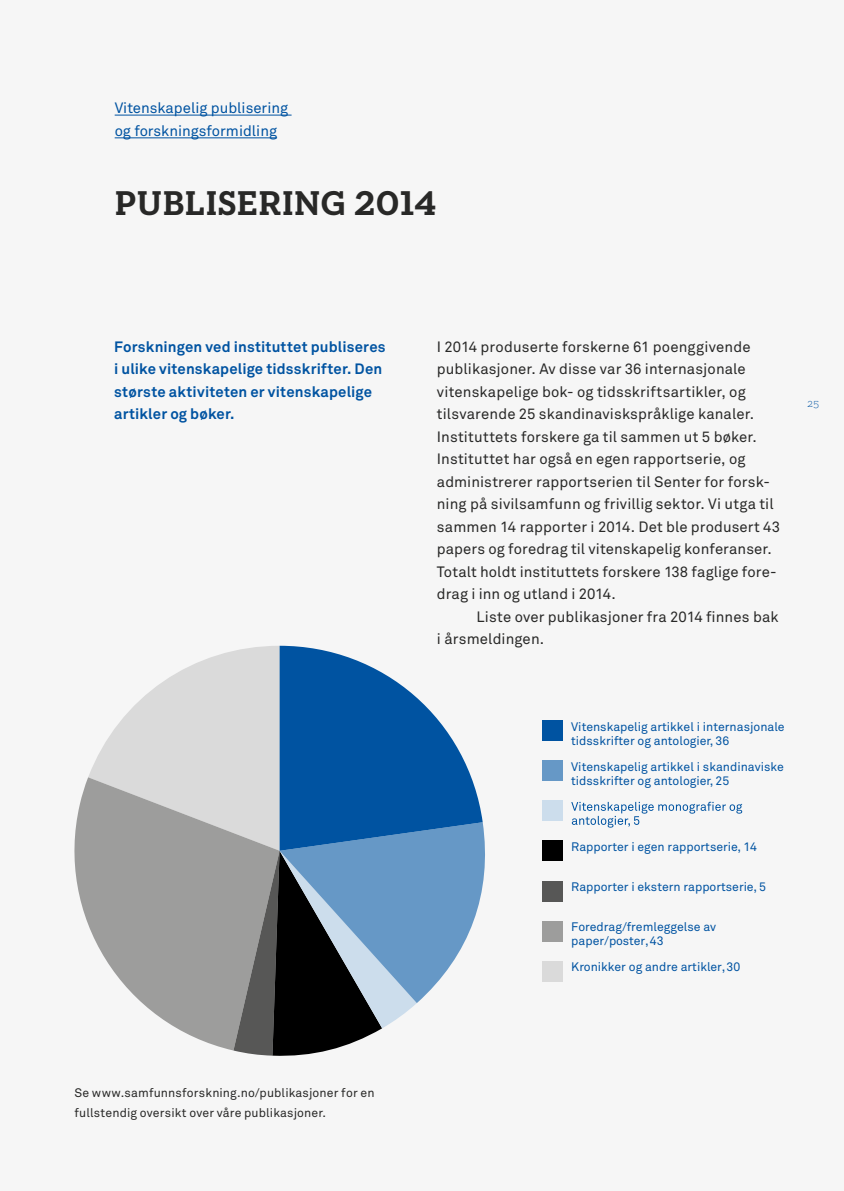
<style>
.page{position:relative;width:844px;height:1191px;background:#fff}
.page>*{position:absolute;margin:0;border:0;box-sizing:border-box;transform-origin:0 0}
.t1{font:700 35px "Neutraface Slab Text";letter-spacing:.01em;color:#282827}
.t2{font:14.88px/22.4px "Akkurat Pro";letter-spacing:.01em;color:#282827}
.t3{font:700 14.88px/22.4px "Akkurat Pro";letter-spacing:.01em;color:#0053a1}
.t4{font:14.88px/22.8px "Akkurat Pro";color:#0053a1}
.t5{font:12.25px/14px "Akkurat Pro";color:#0053a1}
.t6{font:12.25px/19.8px "Akkurat Pro";letter-spacing:.01em;color:#282827}
.t7{font:300 12.25px "Neutraface Slab Text";color:#0053a1}
</style>
<div class="page">
<div style="left:0;top:0;width:843px;height:1191px;background:#f6f6f6"></div>
<hr style="left:115px;top:115px;width:176px;height:1px;background:#0053a1">
<hr style="left:115px;top:137px;width:162px;height:1px;background:#0053a1">
<div style="left:541px;top:720px;width:21px;height:20px;background:#0053a1"></div>
<div style="left:541px;top:760px;width:21px;height:20px;background:#6698c6"></div>
<div style="left:541px;top:800px;width:21px;height:20px;background:#ccddec"></div>
<div style="left:541px;top:840px;width:21px;height:21px;background:#000"></div>
<div style="left:541px;top:881px;width:21px;height:20px;background:#575756"></div>
<div style="left:541px;top:921px;width:21px;height:20px;background:#9d9d9c"></div>
<div style="left:541px;top:961px;width:21px;height:20px;background:#dadada"></div>
<svg style="left:571px;top:801px;width:171px;height:26px"></svg>
<svg style="left:74px;top:778px;width:14px;height:146px;fill:#9d9d9c"></svg>
<svg style="left:88px;top:646px;width:397px;height:410px"></svg>
<svg style="left:279px;top:646px;width:203px;height:204px;fill:#0053a1"></svg>
<p class="t4" style="left:115px;top:97px;width:175px">Vitenskapelig publisering og forskningsformidling</p>
<h1 class="t1" style="left:115px;top:180px;width:323px">PUBLISERING 2014</h1>
<p class="t3" style="left:114px;top:336px;width:273px">Forskningen ved instituttet publiseres i ulike vitenskapelige tidsskrifter. Den største aktiviteten er vitenskapelige artikler og bøker.</p>
<p class="t6" style="left:74px;top:1083px;width:301px">Se www.samfunnsforskning.no/publikasjoner for en fullstendig oversikt over våre publikasjoner.</p>
<p class="t2" style="left:437px;top:336px;width:345px">I 2014 produserte forskerne 61 poenggivende publikasjoner. Av disse var 36 internasjonale vitenskapelige bok- og tidsskriftsartikler, og tilsvarende 25 skandinaviskspråklige kanaler.<br>Instituttets forskere ga til sammen ut 5 bøker.<br>Instituttet har også en egen rapportserie, og administrerer rapportserien til Senter for forsk&shy;ning på sivilsamfunn og frivillig sektor. Vi utga til sammen 14 rapporter i 2014. Det ble produsert 43 papers og foredrag til vitenskapelig konferanser.<br>Totalt holdt instituttets forskere 138 faglige fore&shy;drag i inn og utland i 2014.</p>
<p class="t2" style="left:437px;top:606px;width:343px;text-indent:40px">Liste over publikasjoner fra 2014 finnes bak i årsmeldingen.</p>
<p class="t7" style="left:806px;top:395px;width:14px">25</p>
<p class="t5" style="left:571px;top:719px;width:215px">Vitenskapelig artikkel i internasjonale tidsskrifter og antologier, 36</p>
<p class="t5" style="left:571px;top:759px;width:214px">Vitenskapelig artikkel i skandinaviske tidsskrifter og antologier, 25</p>
<p class="t5" style="left:571px;top:840px;width:187px">Rapporter i egen rapportserie, 14</p>
<p class="t5" style="left:571px;top:880px;width:196px">Rapporter i ekstern rapportserie, 5</p>
<p class="t5" style="left:571px;top:920px;width:146px">Foredrag/fremleggelse av paper/poster, 43</p>
<p class="t5" style="left:571px;top:960px;width:170px">Kronikker og andre artikler, 30</p>
</div>
